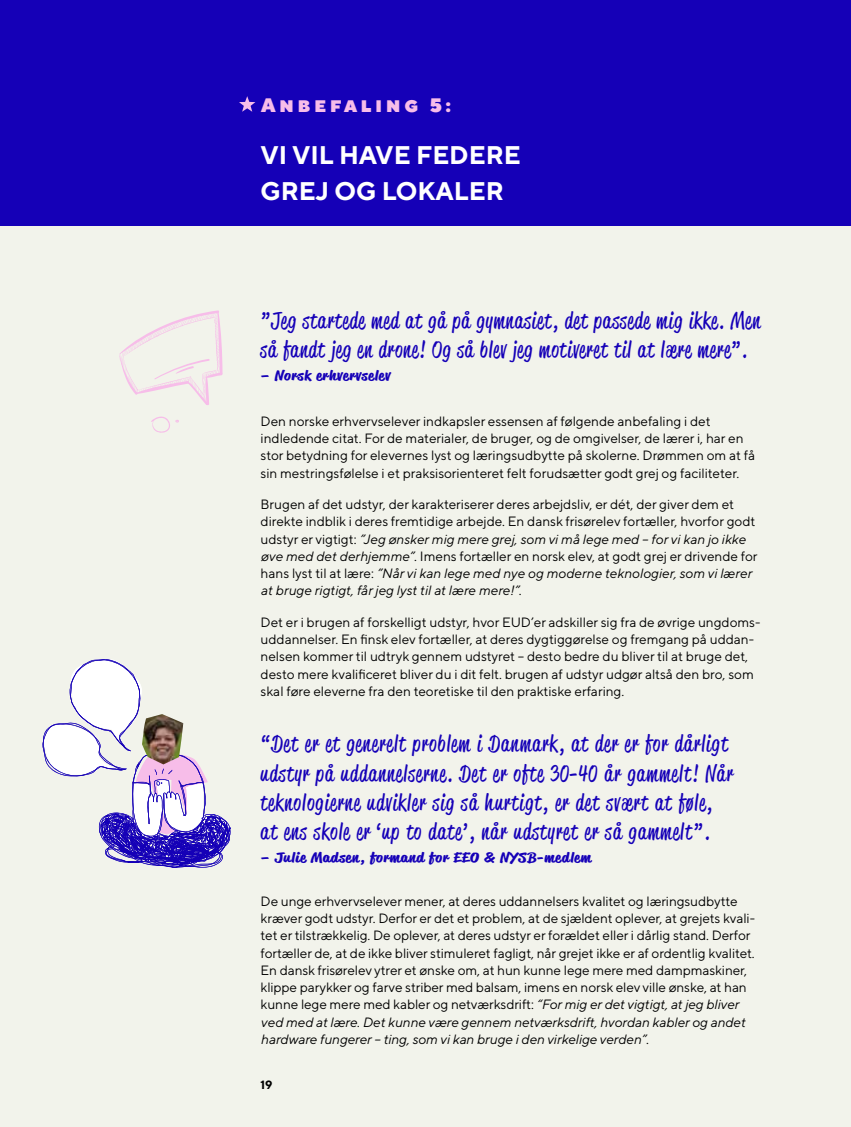
<style>
.page{position:relative;width:851px;height:1127px;background:#fff}
.page>*{position:absolute;margin:0;border:0;box-sizing:border-box;transform-origin:0 0}
.t1{font:700 25.5px/35.2px "TT Norms Pro";color:#fff}
.t2{font:22.5px/29.2px "Reklame Script";letter-spacing:.06em;color:#1500b7}
.t3{font:900 19.5px "TT Norms Pro";letter-spacing:.18em;color:#f7bde9}
.t4{font:13.5px/17.2px "TT Norms Pro";color:#000}
.t5{font:700 13.5px "Reklame Script";letter-spacing:.06em;color:#1500b7}
.t6{font:700 12px "TT Norms Pro";color:#000}
.s1{font-style:italic}
</style>
<div class="page">
<div style="left:0;top:0;width:850px;height:1127px;background:#f2f3eb"></div>
<div style="left:0;top:0;width:850px;height:225px;background:#1500b7"></div>
<svg style="left:239px;top:96px;width:16px;height:16px"></svg>
<svg style="left:42px;top:659px;width:189px;height:209px"></svg>
<img style="left:142px;top:714px;width:41px;height:50px">
<svg style="left:119px;top:310px;width:104px;height:95px"></svg>
<svg style="left:151px;top:416px;width:28px;height:17px"></svg>
<h3 class="t3" style="left:261px;top:92px;width:191px">Anbefaling 5:</h3>
<h1 class="t1" style="left:260px;top:137px;width:261px">VI VIL HAVE FEDERE<br>GREJ OG LOKALER</h1>
<h2 class="t2" style="left:260px;top:305px;width:501px">”Jeg startede med at gå på gymnasiet, det passede mig ikke. Men så fandt jeg en drone! Og så blev jeg motiveret til at lære mere”.</h2>
<p class="t5" style="left:260px;top:366px;width:131px">– Norsk erhvervselev</p>
<p class="t4" style="left:260px;top:412px;width:496px">Den norske erhvervselever indkapsler essensen af følgende anbefaling i det indledende citat. For de materialer, de bruger, og de omgivelser, de lærer i, har en stor betydning for elevernes lyst og læringsudbytte på skolerne. Drømmen om at få sin mestringsfølelse i et praksisorienteret felt forudsætter godt grej og faciliteter.</p>
<p class="t4" style="left:260px;top:495px;width:498px">Brugen af det udstyr, der karakteriserer deres arbejdsliv, er dét, der giver dem et direkte indblik i deres fremtidige arbejde. En dansk frisørelev fortæller, hvorfor godt udstyr er vigtigt: <span class="s1">”Jeg ønsker mig mere grej, som vi må lege med – for vi kan jo ikke øve med det derhjemme”</span>. Imens fortæller en norsk elev, at godt grej er drivende for hans lyst til at lære: <span class="s1">”Når vi kan lege med nye og moderne teknologier, som vi lærer at bruge rigtigt, får jeg lyst til at lære mere!”</span>.</p>
<p class="t4" style="left:260px;top:613px;width:501px">Det er i brugen af forskelligt udstyr, hvor EUD’er adskiller sig fra de øvrige ungdoms&shy;uddannelser. En finsk elev fortæller, at deres dygtiggørelse og fremgang på uddan&shy;nelsen kommer til udtryk gennem udstyret – desto bedre du bliver til at bruge det, desto mere kvalificeret bliver du i dit felt. brugen af udstyr udgør altså den bro, som skal føre eleverne fra den teoretiske til den praktiske erfaring.</p>
<h2 class="t2" style="left:260px;top:729px;width:473px">“Det er et generelt problem i Danmark, at der er for dårligt udstyr på uddannelserne. Det er ofte 30-40 år gammelt! Når teknologierne udvikler sig så hurtigt, er det svært at føle, at ens skole er ‘up to date’, når udstyret er så gammelt”.</h2>
<p class="t5" style="left:260px;top:848px;width:332px">– Julie Madsen, formand for EEO &amp; NYSB-medlem</p>
<p class="t4" style="left:260px;top:892px;width:496px">De unge erhvervselever mener, at deres uddannelsers kvalitet og læringsudbytte kræver godt udstyr. Derfor er det et problem, at de sjældent oplever, at grejets kvali&shy;tet er tilstrækkelig. De oplever, at deres udstyr er forældet eller i dårlig stand. Derfor fortæller de, at de ikke bliver stimuleret fagligt, når grejet ikke er af ordentlig kvalitet.<br>En dansk frisørelev ytrer et ønske om, at hun kunne lege mere med dampmaskiner, klippe parykker og farve striber med balsam, imens en norsk elev ville ønske, at han kunne lege mere med kabler og netværksdrift: <span class="s1">“For mig er det vigtigt, at jeg bliver ved med at lære. Det kunne være gennem netværksdrift, hvordan kabler og andet hardware fungerer – ting, som vi kan bruge i den virkelige verden”</span>.</p>
<p class="t6" style="left:260px;top:1076px;width:13px">19</p>
</div>
